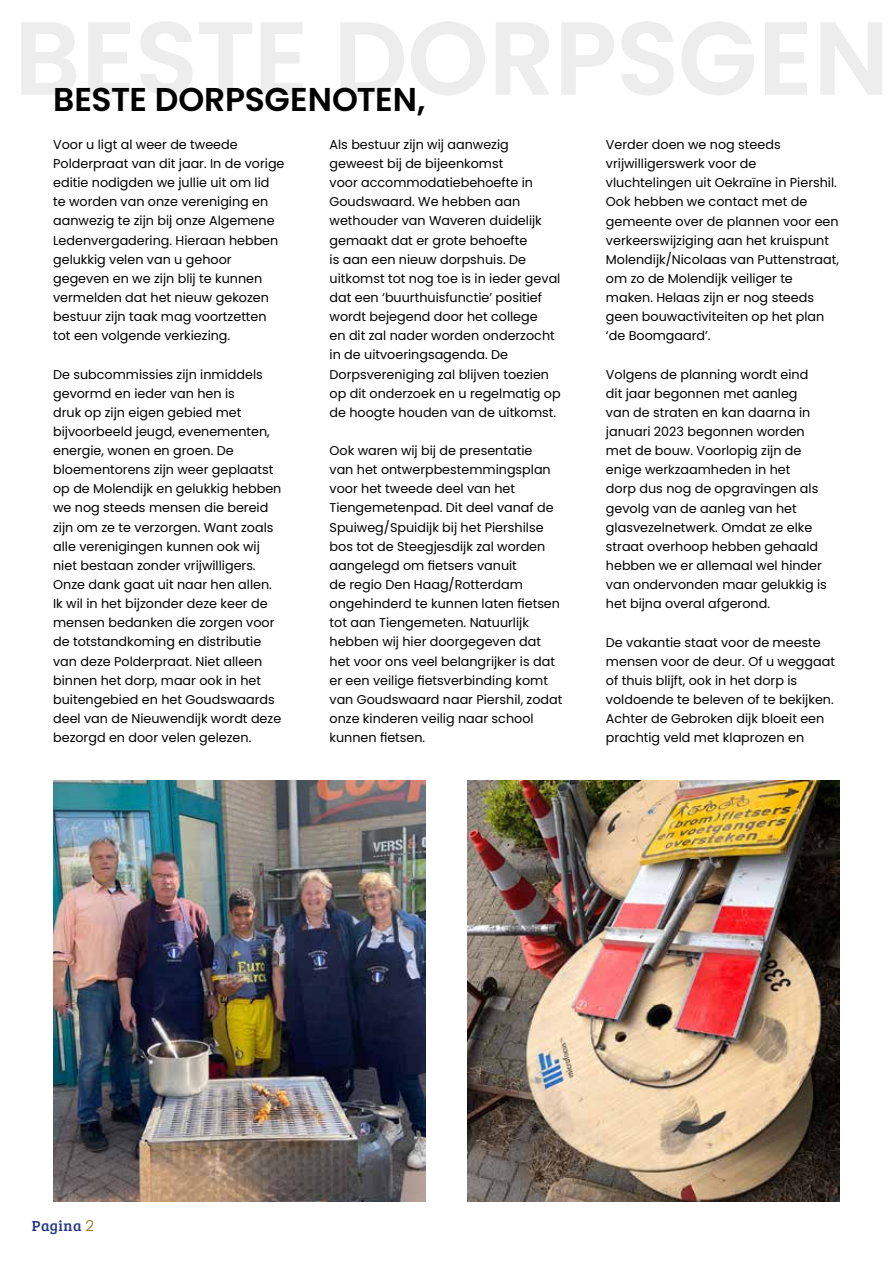
<style>
.page{position:relative;width:893px;height:1263px;background:#fff}
.page>*{position:absolute;margin:0;border:0;box-sizing:border-box;transform-origin:0 0}
.t1{font:600 33px "Poppins";letter-spacing:-.01em;color:#000}
.t2{font:15px "Bree Serif";letter-spacing:.025em;color:#23378b}
.t3{font:12.75px/19.2px "Poppins";color:#000}
.s1{font-family:"Poppins";font-weight:300;color:#a06606}
</style>
<div class="page">
<svg style="left:21px;top:21px;width:861px;height:74px"></svg>
<img style="left:53px;top:780px;width:372px;height:421px">
<img style="left:468px;top:780px;width:372px;height:421px">
<h1 class="t1" style="left:53px;top:80px;width:374px">BESTE DORPSGENOTEN,</h1>
<p class="t3" style="left:330px;top:135px;width:233px">Als bestuur zijn wij aanwezig geweest bij de bijeenkomst<br>voor accommodatiebehoefte in<br>Goudswaard. We hebben aan wethouder van Waveren duidelijk gemaakt dat er grote behoefte<br>is aan een nieuw dorpshuis. De uitkomst tot nog toe is in ieder geval dat een ‘buurthuisfunctie’ positief wordt bejegend door het college<br>en dit zal nader worden onderzocht in de uitvoeringsagenda. De<br>Dorpsvereniging zal blijven toezien op dit onderzoek en u regelmatig op de hoogte houden van de uitkomst.</p>
<p class="t3" style="left:330px;top:441px;width:234px">Ook waren wij bij de presentatie<br>van het ontwerpbestemmingsplan voor het tweede deel van het<br>Tiengemetenpad. Dit deel vanaf de<br>Spuiweg/Spuidijk bij het Piershilse bos tot de Steegjesdijk zal worden aangelegd om fietsers vanuit<br>de regio Den Haag/Rotterdam ongehinderd te kunnen laten fietsen tot aan Tiengemeten. Natuurlijk hebben wij hier doorgegeven dat het voor ons veel belangrijker is dat er een veilige fietsverbinding komt van Goudswaard naar Piershil, zodat onze kinderen veilig naar school kunnen fietsen.</p>
<p class="t3" style="left:53px;top:135px;width:233px">Voor u ligt al weer de tweede<br>Polderpraat van dit jaar. In de vorige editie nodigden we jullie uit om lid te worden van onze vereniging en aanwezig te zijn bij onze Algemene<br>Ledenvergadering. Hieraan hebben gelukkig velen van u gehoor gegeven en we zijn blij te kunnen vermelden dat het nieuw gekozen bestuur zijn taak mag voortzetten tot een volgende verkiezing.</p>
<p class="t3" style="left:53px;top:364px;width:230px">De subcommissies zijn inmiddels gevormd en ieder van hen is<br>druk op zijn eigen gebied met bijvoorbeeld jeugd, evenementen, energie, wonen en groen. De bloementorens zijn weer geplaatst op de Molendijk en gelukkig hebben we nog steeds mensen die bereid zijn om ze te verzorgen. Want zoals alle verenigingen kunnen ook wij niet bestaan zonder vrijwilligers.<br>Onze dank gaat uit naar hen allen.<br>Ik wil in het bijzonder deze keer de mensen bedanken die zorgen voor de totstandkoming en distributie van deze Polderpraat. Niet alleen binnen het dorp, maar ook in het buitengebied en het Goudswaards deel van de Nieuwendijk wordt deze bezorgd en door velen gelezen.</p>
<p class="t3" style="left:606px;top:135px;width:235px">Verder doen we nog steeds vrijwilligerswerk voor de vluchtelingen uit Oekraïne in Piershil.<br>Ook hebben we contact met de gemeente over de plannen voor een verkeerswijziging aan het kruispunt<br>Molendijk/Nicolaas van Puttenstraat, om zo de Molendijk veiliger te maken. Helaas zijn er nog steeds geen bouwactiviteiten op het plan ‘de Boomgaard’.</p>
<p class="t3" style="left:606px;top:365px;width:222px">Volgens de planning wordt eind dit jaar begonnen met aanleg<br>van de straten en kan daarna in januari 2023 begonnen worden met de bouw. Voorlopig zijn de enige werkzaamheden in het<br>dorp dus nog de opgravingen als gevolg van de aanleg van het glasvezelnetwerk. Omdat ze elke straat overhoop hebben gehaald hebben we er allemaal wel hinder van ondervonden maar gelukkig is het bijna overal afgerond.</p>
<p class="t3" style="left:606px;top:632px;width:231px">De vakantie staat voor de meeste mensen voor de deur. Of u weggaat of thuis blijft, ook in het dorp is voldoende te beleven of te bekijken.<br>Achter de Gebroken dijk bloeit een prachtig veld met klaprozen en</p>
<p class="t2" style="left:32px;top:1215px;width:64px">Pagina <span class="s1">2</span></p>
</div>
